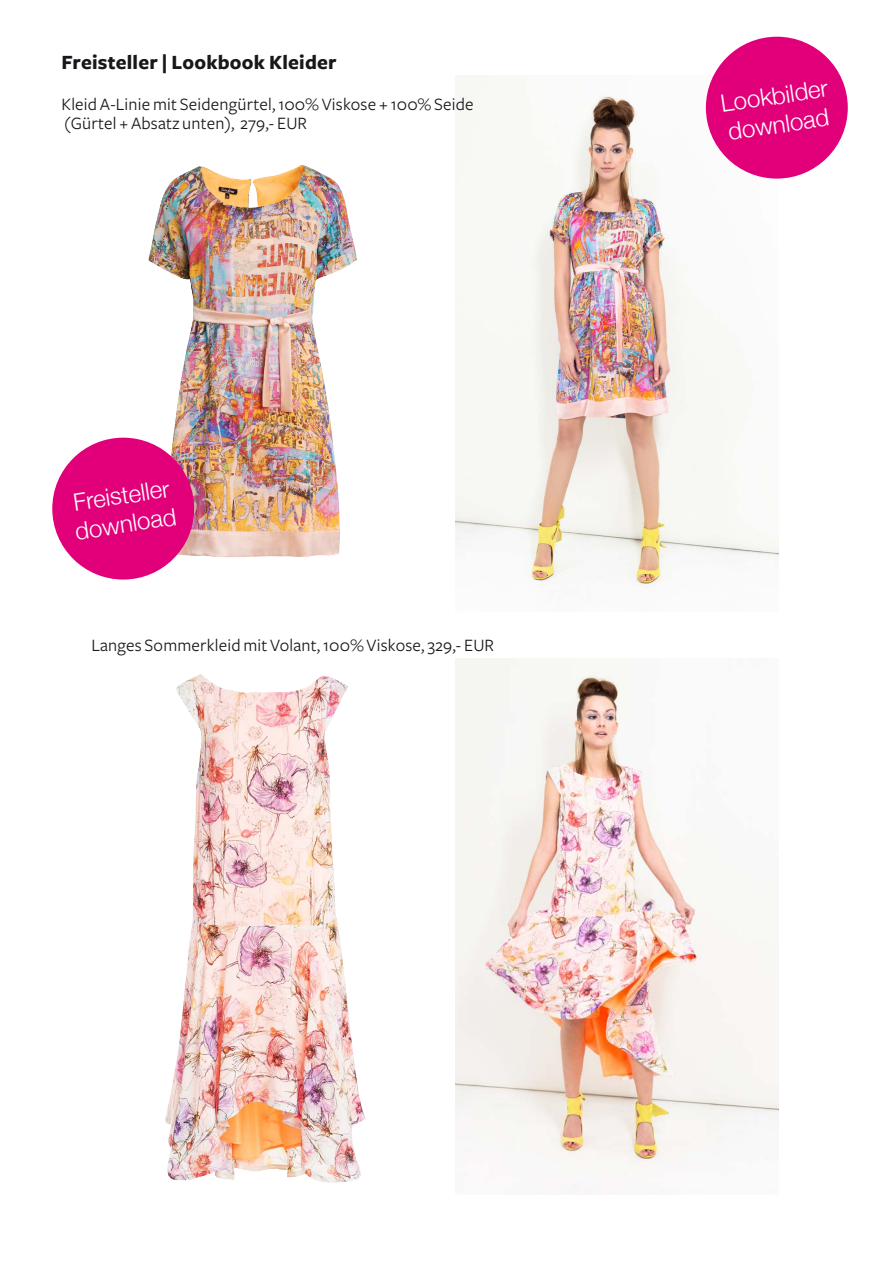
<style>
.page{position:relative;width:893px;height:1263px;background:#fff}
.page>*{position:absolute;margin:0;border:0;box-sizing:border-box;transform-origin:0 0}
.t1{font:300 24px "Helvetica Neue";color:#fff}
.t2{font:700 21px "Freight Sans";letter-spacing:.01em;color:#1a171c}
.t3{font:18px "Freight Sans";letter-spacing:.01em;color:#1a171c}
</style>
<div class="page">
<img style="left:148px;top:165px;width:209px;height:392px">
<img style="left:165px;top:674px;width:201px;height:508px">
<img style="left:456px;top:75px;width:322px;height:512px">
<img style="left:456px;top:659px;width:322px;height:530px">
<div style="left:52px;top:438px;width:142px;height:141px;background:#e2007a;border-radius:50%"></div>
<div style="left:706px;top:37px;width:142px;height:142px;background:#e2007a;border-radius:50%"></div>
<p class="t2" style="left:62px;top:51px;width:277px">Freisteller | Lookbook Kleider</p>
<p class="t3" style="left:62px;top:94px;width:414px">Kleid A-Linie mit Seidengürtel, 100% Viskose + 100% Seide</p>
<p class="t3" style="left:64px;top:114px;width:244px">(Gürtel + Absatz unten), 279,- EUR</p>
<p class="t1" style="left:71px;top:483px;width:98px;rotate:-8deg">Freisteller</p>
<p class="t1" style="left:73px;top:511px;width:103px;rotate:-8deg">download</p>
<p class="t3" style="left:91px;top:635px;width:404px">Langes Sommerkleid mit Volant, 100% Viskose, 329,- EUR</p>
<p class="t1" style="left:718px;top:84px;width:110px;rotate:-8deg">Lookbilder</p>
<p class="t1" style="left:726px;top:112px;width:103px;rotate:-8deg">download</p>
</div>
